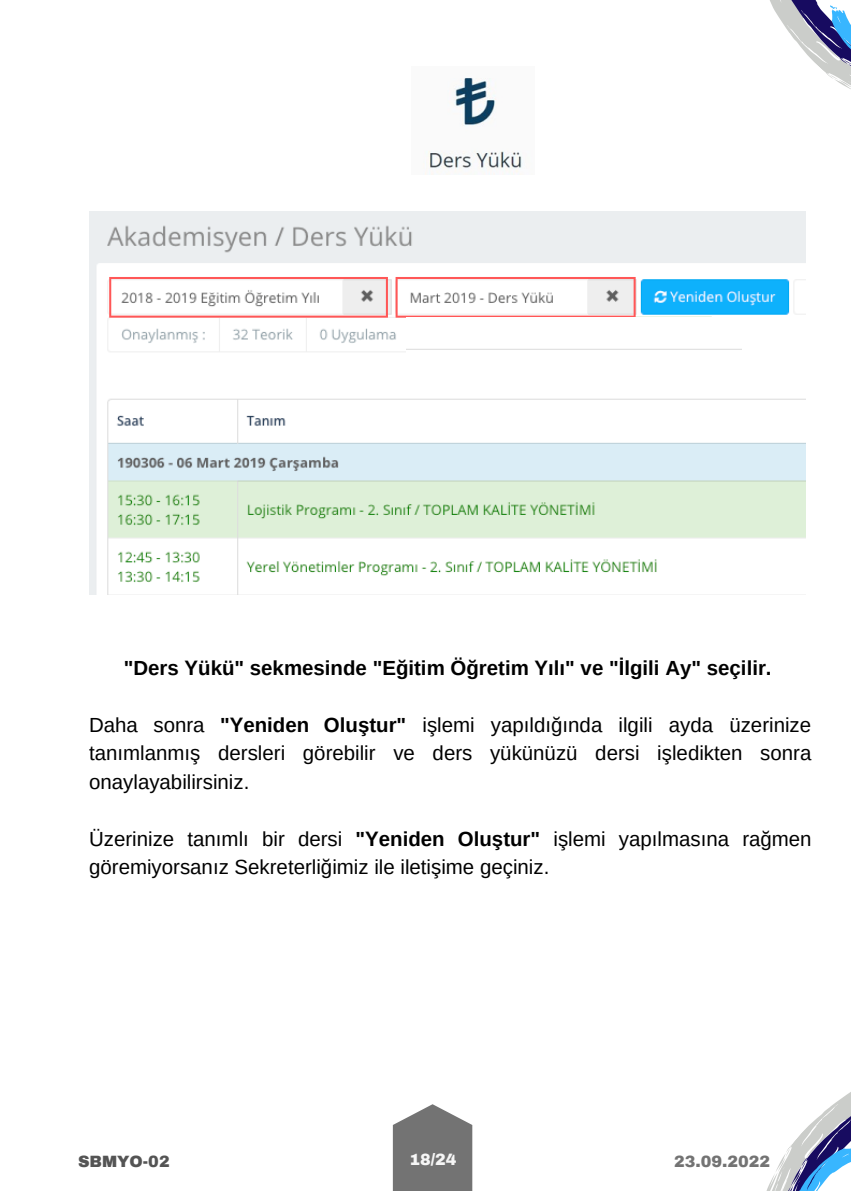
<style>
.page{position:relative;width:851px;height:1191px;background:#fff}
.page>*{position:absolute;margin:0;border:0;box-sizing:border-box;transform-origin:0 0}
.t1{font:20.4px/28.4px "Arimo";color:#000;text-align:justify}
.t2{font:700 20.4px "Arimo";color:#000}
.t3{font:900 16px "Archivo";color:#737373}
.t4{font:900 16px "Archivo";color:#545454}
.t5{font:900 16px "Archivo";color:#f6f6f6}
.s1{font-weight:700}
</style>
<div class="page">
<svg style="left:766px;top:1092px;width:84px;height:99px"></svg>
<svg style="left:392px;top:1104px;width:80px;height:86px;background:#858585"></svg>
<img style="left:425px;top:77px;width:98px;height:98px">
<img style="left:89px;top:211px;width:716px;height:384px">
<svg style="left:109px;top:277px;width:279px;height:41px"></svg>
<svg style="left:395px;top:277px;width:240px;height:41px"></svg>
<img style="left:406px;top:317px;width:335px;height:41px">
<svg style="left:770px;top:0;width:80px;height:89px"></svg>
<p class="t2" style="left:124px;top:656px;width:649px">"Ders Yükü" sekmesinde "Eğitim Öğretim Yılı" ve "İlgili Ay" seçilir.</p>
<p class="t1" style="left:89px;top:710px;width:723px">Daha sonra <span class="s1">"Yeniden Oluştur"</span> işlemi yapıldığında ilgili ayda üzerinize tanımlanmış dersleri görebilir ve ders yükünüzü dersi işledikten sonra onaylayabilirsiniz.</p>
<p class="t1" style="left:89px;top:824px;width:723px">Üzerinize tanımlı bir dersi <span class="s1">"Yeniden Oluştur"</span> işlemi yapılmasına rağmen göremiyorsanız Sekreterliğimiz ile iletişime geçiniz.</p>
<p class="t5" style="left:427px;top:1141px;width:12px">2</p>
<p class="t5" style="left:409px;top:1151px;width:49px">18/24</p>
<p class="t4" style="left:78px;top:1153px;width:93px">SBMYO-02</p>
<p class="t3" style="left:673px;top:1153px;width:97px">23.09.2022</p>
</div>
